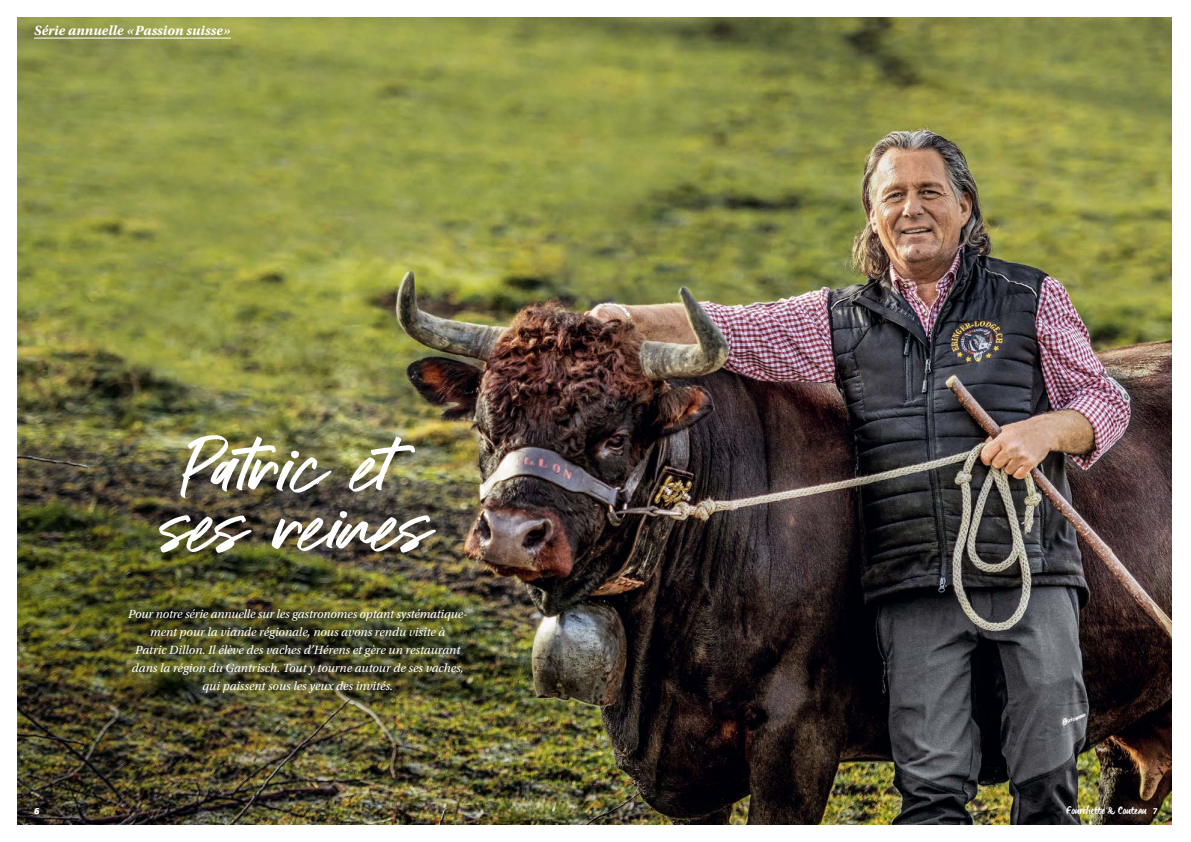
<style>
.page{position:relative;width:1191px;height:842px;background:#fff}
.page>*{position:absolute;margin:0;border:0;box-sizing:border-box;transform-origin:0 0}
.t1{font:italic 700 14px "Utopia Std";letter-spacing:.005em;color:#fff}
.t2{font:italic 12.5px/18px "Utopia Std";color:#fff;text-align:center}
.t3{font:11.5px "Origo";color:#fff}
.t4{font:italic 700 8.5px "Tisa Sans OT";color:#fff}
.s1{font-family:"Tisa Sans OT";font-weight:700;font-style:italic;font-size:8.5px}
</style>
<div class="page">
<img style="left:17px;top:17px;width:1154px;height:808px">
<div style="left:125px;top:605px;width:359px;height:106px;background:#000;opacity:.75"></div>
<hr style="left:34px;top:38px;width:197px;height:1px;background:#fff">
<img style="left:180px;top:435px;width:152px;height:63px">
<img style="left:349px;top:436px;width:66px;height:56px">
<svg style="left:159px;top:515px;width:93px;height:38px"></svg>
<img style="left:272px;top:511px;width:164px;height:42px">
<p class="t1" style="left:34px;top:22px;width:198px">Série annuelle «Passion suisse»</p>
<p class="t4" style="left:34px;top:806px;width:6px">6</p>
<p class="t2" style="left:128px;top:605px;width:340px">Pour notre série annuelle sur les gastronomes optant systématique&shy;ment pour la viande régionale, nous avons rendu visite à<br>Patric Dillon. Il élève des vaches d’Hérens et gère un restaurant dans la région du Gantrisch. Tout y tourne autour de ses vaches, qui paissent sous les yeux des invités.</p>
<p class="t3" style="left:1066px;top:802px;width:92px">Fourchette &amp; Couteau <span class="s1">7</span></p>
</div>
